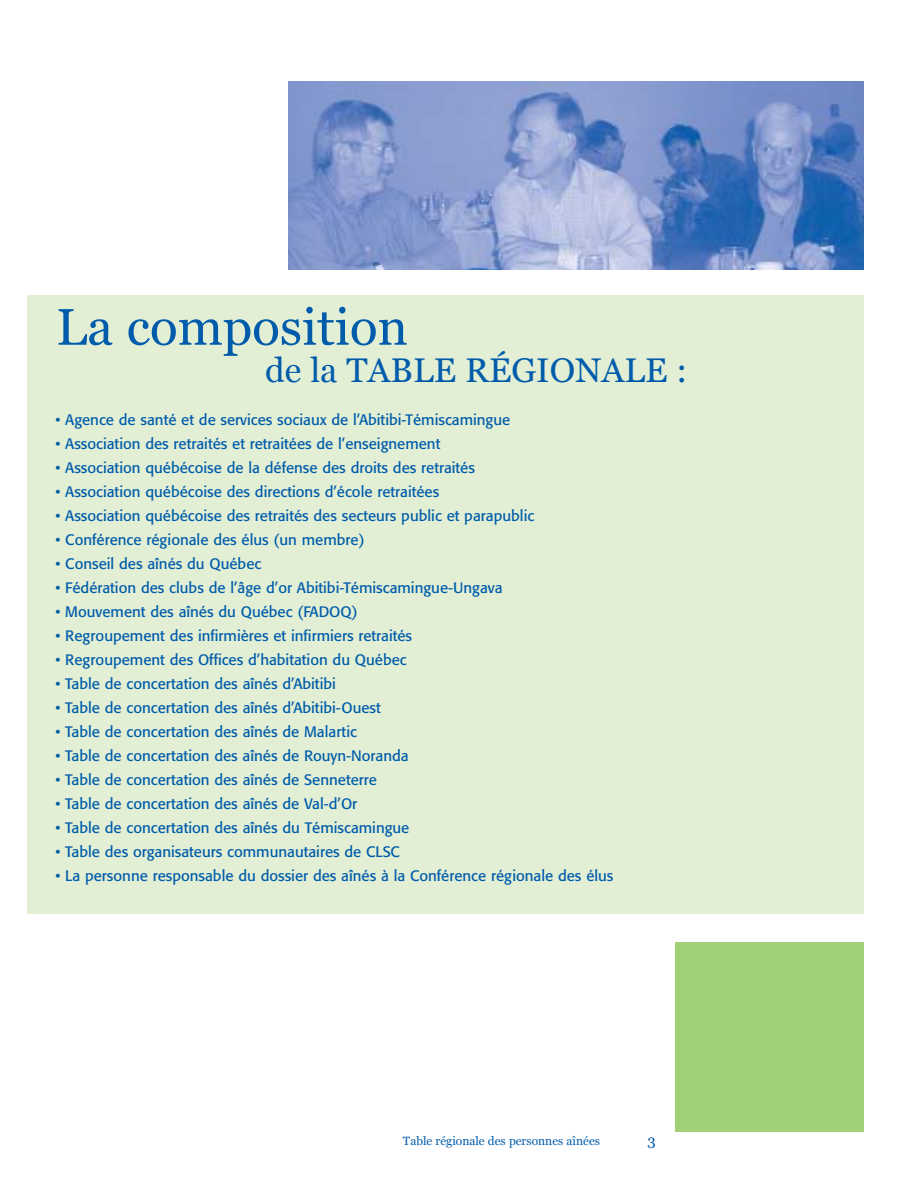
<style>
.page{position:relative;width:918px;height:1188px;background:#fff}
.page>*{position:absolute;margin:0;border:0;box-sizing:border-box;transform-origin:0 0}
.t1{font:51.3px "Georgia";color:#005cab}
.t2{font:34.2px "Georgia";color:#005cab}
.t3{font:15px "Formata";color:#005cab}
.t4{font:15px "Georgia";color:#005cab}
.t5{font:12px "Georgia";color:#005cab}
</style>
<div class="page">
<img style="left:288px;top:81px;width:576px;height:189px">
<div style="left:675px;top:942px;width:189px;height:189px;background:#a1d077"></div>
<div style="left:27px;top:295px;width:837px;height:619px;background:#e2efd4"></div>
<h1 class="t1" style="left:56px;top:298px;width:353px">La composition</h1>
<h2 class="t2" style="left:265px;top:351px;width:424px">de la TABLE RÉGIONALE :</h2>
<p class="t3" style="left:56px;top:413px;width:456px">• Agence de santé et de services sociaux de l’Abitibi-Témiscamingue</p>
<p class="t3" style="left:56px;top:437px;width:386px">• Association des retraités et retraitées de l’enseignement</p>
<p class="t3" style="left:56px;top:461px;width:421px">• Association québécoise de la défense des droits des retraités</p>
<p class="t3" style="left:56px;top:485px;width:385px">• Association québécoise des directions d’école retraitées</p>
<p class="t3" style="left:56px;top:509px;width:480px">• Association québécoise des retraités des secteurs public et parapublic</p>
<p class="t3" style="left:56px;top:533px;width:311px">• Conférence régionale des élus (un membre)</p>
<p class="t3" style="left:56px;top:557px;width:207px">• Conseil des aînés du Québec</p>
<p class="t3" style="left:56px;top:581px;width:449px">• Fédération des clubs de l’âge d’or Abitibi-Témiscamingue-Ungava</p>
<p class="t3" style="left:56px;top:605px;width:304px">• Mouvement des aînés du Québec (FADOQ)</p>
<p class="t3" style="left:56px;top:629px;width:358px">• Regroupement des infirmières et infirmiers retraités</p>
<p class="t3" style="left:56px;top:653px;width:353px">• Regroupement des Offices d’habitation du Québec</p>
<p class="t3" style="left:56px;top:677px;width:282px">• Table de concertation des aînés d’Abitibi</p>
<p class="t3" style="left:56px;top:701px;width:327px">• Table de concertation des aînés d’Abitibi-Ouest</p>
<p class="t3" style="left:56px;top:725px;width:303px">• Table de concertation des aînés de Malartic</p>
<p class="t3" style="left:56px;top:749px;width:355px">• Table de concertation des aînés de Rouyn-Noranda</p>
<p class="t3" style="left:56px;top:773px;width:323px">• Table de concertation des aînés de Senneterre</p>
<p class="t3" style="left:56px;top:797px;width:303px">• Table de concertation des aînés de Val-d’Or</p>
<p class="t3" style="left:56px;top:821px;width:355px">• Table de concertation des aînés du Témiscamingue</p>
<p class="t3" style="left:56px;top:845px;width:346px">• Table des organisateurs communautaires de CLSC</p>
<p class="t3" style="left:56px;top:869px;width:560px">• La personne responsable du dossier des aînés à la Conférence régionale des élus</p>
<p class="t5" style="left:403px;top:1134px;width:199px">Table régionale des personnes aînées</p>
<p class="t4" style="left:648px;top:1133px;width:10px">3</p>
</div>
